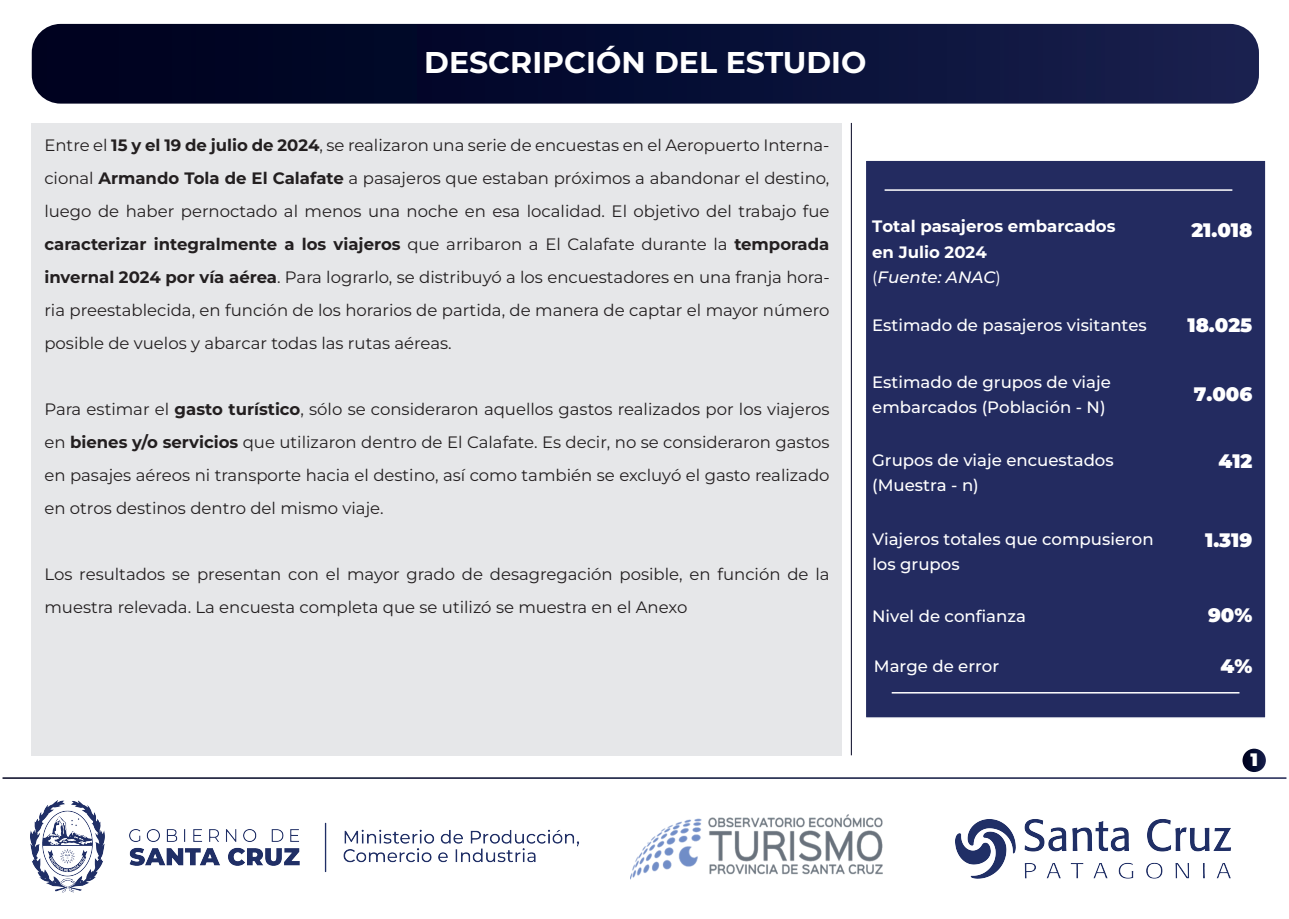
<style>
.page{position:relative;width:1289px;height:919px;background:#fff}
.page>*{position:absolute;margin:0;border:0;box-sizing:border-box;transform-origin:0 0}
.t1{font:700 30px "Montserrat";color:#fff}
.t2{font:900 19.5px "Montserrat";color:#fff}
.t3{font:900 18px "Montserrat";color:#fff}
.t4{font:16.5px/33px "Montserrat";color:#231f20;text-align:justify}
.t5{font:500 16.5px/25.5px "Montserrat";color:#fff}
.t6{font:700 16.5px/25.5px "Montserrat";color:#fff}
.s1{font-weight:700}
.s2{font-weight:400}
.s3{font-weight:500;font-style:italic}
</style>
<div class="page">
<div style="left:32px;top:123px;width:810px;height:632px;background:#e6e7e9"></div>
<div style="left:864px;top:159px;width:402px;height:559px;background:#232b60;border:2px solid #fff"></div>
<hr style="left:891px;top:692px;width:348px;height:1px;background:#fff">
<hr style="left:884px;top:189px;width:348px;height:2px;background:#fff">
<img style="left:955px;top:819px;width:276px;height:60px">
<svg style="left:32px;top:24px;width:1226px;height:80px;background:#0a1135"></svg>
<img style="left:30px;top:800px;width:549px;height:92px">
<img style="left:630px;top:814px;width:253px;height:65px">
<svg style="left:1242px;top:748px;width:23px;height:24px"></svg>
<h1 class="t1" style="left:424px;top:41px;width:444px">DESCRIPCIÓN DEL ESTUDIO</h1>
<p class="t4" style="left:44px;top:128px;width:786px">Entre el <span class="s1">15 y el 19 de julio de 2024</span>, se realizaron una serie de encuestas en el Aeropuerto Interna&shy;cional <span class="s1">Armando Tola de El Calafate</span> a pasajeros que estaban próximos a abandonar el destino, luego de haber pernoctado al menos una noche en esa localidad. El objetivo del trabajo fue <span class="s1">caracterizar integralmente a los viajeros</span> que arribaron a El Calafate durante la <span class="s1">temporada invernal 2024 por vía aérea</span>. Para lograrlo, se distribuyó a los encuestadores en una franja hora&shy;ria preestablecida, en función de los horarios de partida, de manera de captar el mayor número posible de vuelos y abarcar todas las rutas aéreas.</p>
<p class="t4" style="left:44px;top:392px;width:786px">Para estimar el <span class="s1">gasto turístico</span>, sólo se consideraron aquellos gastos realizados por los viajeros en <span class="s1">bienes y/o servicios</span> que utilizaron dentro de El Calafate. Es decir, no se consideraron gastos en pasajes aéreos ni transporte hacia el destino, así como también se excluyó el gasto realizado en otros destinos dentro del mismo viaje.</p>
<p class="t4" style="left:44px;top:557px;width:786px">Los resultados se presentan con el mayor grado de desagregación posible, en función de la muestra relevada. La encuesta completa que se utilizó se muestra en el Anexo</p>
<p class="t6" style="left:872px;top:213px;width:245px">Total pasajeros embarcados en Julio 2024<br><span class="s2">(</span><span class="s3">Fuente: ANAC</span><span class="s2">)</span></p>
<p class="t5" style="left:872px;top:312px;width:276px">Estimado de pasajeros visitantes</p>
<p class="t5" style="left:872px;top:368px;width:240px">Estimado de grupos de viaje embarcados (Población - N)</p>
<p class="t5" style="left:872px;top:446px;width:243px">Grupos de viaje encuestados (Muestra - n)</p>
<p class="t5" style="left:872px;top:525px;width:283px">Viajeros totales que compusieron los grupos</p>
<p class="t5" style="left:872px;top:602px;width:155px">Nivel de confianza</p>
<p class="t5" style="left:873px;top:653px;width:127px">Marge de error</p>
<p class="t2" style="left:1191px;top:215px;width:62px">21.018</p>
<p class="t2" style="left:1187px;top:310px;width:66px">18.025</p>
<p class="t2" style="left:1193px;top:379px;width:60px">7.006</p>
<p class="t2" style="left:1218px;top:446px;width:35px">412</p>
<p class="t2" style="left:1205px;top:526px;width:49px">1.319</p>
<p class="t2" style="left:1207px;top:601px;width:46px">90%</p>
<p class="t2" style="left:1220px;top:651px;width:33px">4%</p>
<p class="t3" style="left:1250px;top:745px;width:9px">1</p>
</div>
